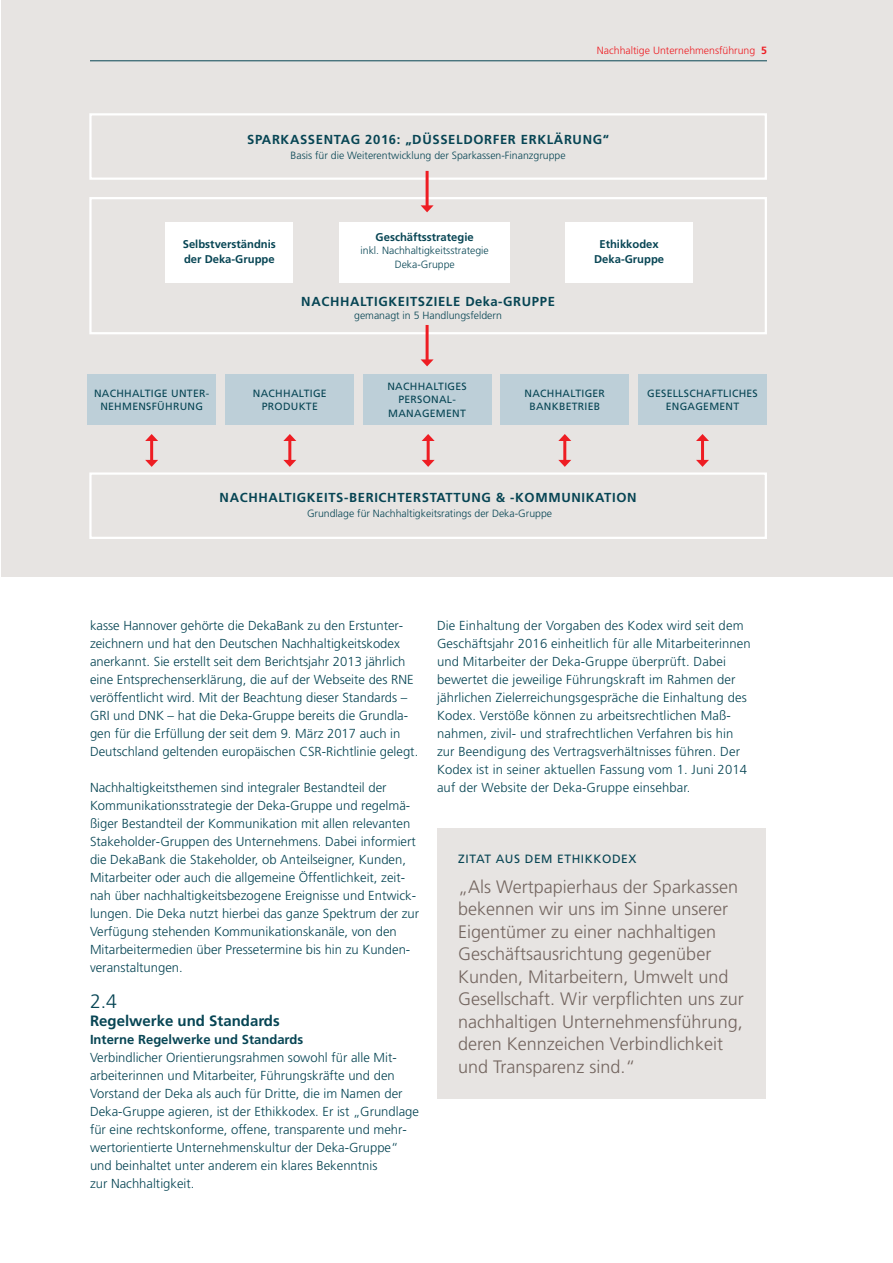
<style>
.page{position:relative;width:893px;height:1263px;background:#fff}
.page>*{position:absolute;margin:0;border:0;box-sizing:border-box;transform-origin:0 0}
.t1{font:300 19.5px "Deka Frutiger OTPS";color:#074554}
.t2{font:300 18px/22.5px "Deka Frutiger OTPS";color:#746660}
.t3{font:700 15px "Deka Frutiger OTPS";color:#074554}
.t4{font:300 13.05px/18px "Deka Frutiger OTPS";color:#074554}
.t5{font:700 13.05px "Deka Frutiger OTPS";letter-spacing:.05em;color:#074554}
.t6{font:700 13.05px "Deka Frutiger OTPS";color:#074554}
.t7{font:12px "Deka Frutiger OTPS";letter-spacing:.05em;color:#074554}
.t8{font:700 11.25px/14.2px "Deka Frutiger OTPS";color:#074554}
.t9{font:300 10.5px/13.5px "Deka Frutiger OTPS";color:#074554;text-align:center}
.t10{font:10.5px/13.5px "Deka Frutiger OTPS";letter-spacing:.025em;color:#074554;text-align:center}
.t11{font:300 10.5px "Deka Frutiger OTPS";color:#ee1d23}
.s1{font-weight:700}
</style>
<div class="page">
<div style="left:1px;top:0;width:892px;height:576px;background:#e7e4e2"></div>
<hr style="left:90px;top:61px;width:677px;height:1px;background:#074554">
<div style="left:437px;top:828px;width:328px;height:270px;background:#e7e4e2"></div>
<div style="left:166px;top:222px;width:127px;height:60px;background:#fff"></div>
<div style="left:340px;top:222px;width:170px;height:60px;background:#fff"></div>
<div style="left:565px;top:222px;width:128px;height:60px;background:#fff"></div>
<div style="left:89px;top:113px;width:678px;height:67px;border:2px solid #fff"></div>
<div style="left:89px;top:472px;width:678px;height:67px;border:2px solid #fff"></div>
<div style="left:89px;top:197px;width:678px;height:137px;border:2px solid #fff"></div>
<div style="left:88px;top:374px;width:128px;height:51px;background:#bdcfd8"></div>
<div style="left:225px;top:374px;width:128px;height:51px;background:#bdcfd8"></div>
<div style="left:363px;top:374px;width:128px;height:51px;background:#bdcfd8"></div>
<div style="left:501px;top:374px;width:128px;height:51px;background:#bdcfd8"></div>
<div style="left:638px;top:374px;width:129px;height:51px;background:#bdcfd8"></div>
<hr style="left:426px;top:171px;width:3px;height:36px;background:#ee1d23">
<svg style="left:421px;top:205px;width:13px;height:7px"></svg>
<hr style="left:426px;top:325px;width:3px;height:36px;background:#ee1d23">
<svg style="left:421px;top:359px;width:13px;height:7px"></svg>
<hr style="left:150px;top:440px;width:3px;height:21px;background:#ee1d23">
<svg style="left:145px;top:434px;width:13px;height:7px"></svg>
<svg style="left:145px;top:460px;width:13px;height:7px"></svg>
<hr style="left:288px;top:440px;width:3px;height:21px;background:#ee1d23">
<svg style="left:283px;top:434px;width:13px;height:7px"></svg>
<svg style="left:283px;top:460px;width:13px;height:7px"></svg>
<hr style="left:427px;top:440px;width:3px;height:21px;background:#ee1d23">
<svg style="left:422px;top:434px;width:13px;height:7px"></svg>
<svg style="left:422px;top:460px;width:13px;height:7px"></svg>
<hr style="left:563px;top:440px;width:3px;height:21px;background:#ee1d23">
<svg style="left:558px;top:434px;width:13px;height:7px"></svg>
<svg style="left:558px;top:460px;width:13px;height:7px"></svg>
<hr style="left:701px;top:440px;width:3px;height:21px;background:#ee1d23">
<svg style="left:696px;top:434px;width:13px;height:7px"></svg>
<svg style="left:696px;top:460px;width:13px;height:7px"></svg>
<p class="t11" style="left:597px;top:44px;width:171px">Nachhaltige Unternehmensführung <span class="s1">5</span></p>
<p class="t5" style="left:247px;top:131px;width:364px">SPARKASSENTAG 2016: „DÜSSELDORFER ERKLÄRUNG“</p>
<p class="t9" style="left:291px;top:148px;width:276px">Basis für die Weiterentwicklung der Sparkassen-Finanzgruppe</p>
<p class="t8" style="left:376px;top:230px;width:100px">Geschäftsstrategie</p>
<p class="t9" style="left:361px;top:244px;width:130px">inkl. Nachhaltigkeitsstrategie<br>Deka-Gruppe</p>
<p class="t8" style="left:183px;top:237px;width:95px">Selbstverständnis der Deka-Gruppe</p>
<p class="t8" style="left:594px;top:237px;width:72px;text-align:center">Ethikkodex<br>Deka-Gruppe</p>
<p class="t5" style="left:301px;top:293px;width:255px">NACHHALTIGKEITSZIELE Deka-GRUPPE</p>
<p class="t9" style="left:354px;top:309px;width:149px">gemanagt in 5 Handlungsfeldern</p>
<p class="t10" style="left:94px;top:386px;width:117px">NACHHALTIGE UNTER-<br>NEHMENSFÜHRUNG</p>
<p class="t10" style="left:253px;top:386px;width:75px">NACHHALTIGE<br>PRODUKTE</p>
<p class="t10" style="left:387px;top:379px;width:81px">NACHHALTIGES<br>PERSONAL-<br>MANAGEMENT</p>
<p class="t10" style="left:525px;top:386px;width:82px">NACHHALTIGER<br>BANKBETRIEB</p>
<p class="t10" style="left:647px;top:386px;width:112px">GESELLSCHAFTLICHES<br>ENGAGEMENT</p>
<p class="t5" style="left:220px;top:489px;width:419px">NACHHALTIGKEITS-BERICHTERSTATTUNG &amp; -KOMMUNIKATION</p>
<p class="t9" style="left:307px;top:506px;width:247px">Grundlage für Nachhaltigkeitsratings der Deka-Gruppe</p>
<p class="t4" style="left:90px;top:616px;width:330px">kasse Hannover gehörte die DekaBank zu den Erstunter&shy;zeichnern und hat den Deutschen Nachhaltigkeitskodex anerkannt. Sie erstellt seit dem Berichtsjahr 2013 jährlich eine Entsprechenserklärung, die auf der Webseite des RNE veröffentlicht wird. Mit der Beachtung dieser Standards – GRI und DNK – hat die Deka-Gruppe bereits die Grundla&shy;gen für die Erfüllung der seit dem 9. März 2017 auch in Deutschland geltenden europäischen CSR-Richtlinie gelegt.</p>
<p class="t4" style="left:90px;top:778px;width:331px">Nachhaltigkeitsthemen sind integraler Bestandteil der Kommunikationsstrategie der Deka-Gruppe und regelmä&shy;ßiger Bestandteil der Kommunikation mit allen relevanten Stakeholder-Gruppen des Unternehmens. Dabei informiert die DekaBank die Stakeholder, ob Anteilseigner, Kunden, Mitarbeiter oder auch die allgemeine Öffentlichkeit, zeit&shy;nah über nachhaltigkeitsbezogene Ereignisse und Entwick&shy;lungen. Die Deka nutzt hierbei das ganze Spektrum der zur Verfügung stehenden Kommunikationskanäle, von den Mitarbeitermedien über Pressetermine bis hin zu Kunden&shy;veranstaltungen.</p>
<h1 class="t1" style="left:90px;top:989px;width:29px">2.4</h1>
<p class="t3" style="left:90px;top:1012px;width:191px">Regelwerke und Standards</p>
<p class="t6" style="left:90px;top:1032px;width:215px">Interne Regelwerke und Standards</p>
<p class="t4" style="left:90px;top:1048px;width:330px">Verbindlicher Orientierungsrahmen sowohl für alle Mit&shy;arbeiterinnen und Mitarbeiter, Führungskräfte und den Vorstand der Deka als auch für Dritte, die im Namen der Deka-Gruppe agieren, ist der Ethikkodex. Er ist „Grundlage für eine rechtskonforme, offene, transparente und mehr&shy;wertorientierte Unternehmenskultur der Deka-Gruppe“ und beinhaltet unter anderem ein klares Bekenntnis<br>zur Nachhaltigkeit.</p>
<p class="t4" style="left:437px;top:616px;width:315px">Die Einhaltung der Vorgaben des Kodex wird seit dem Geschäftsjahr 2016 einheitlich für alle Mitarbeiterinnen und Mitarbeiter der Deka-Gruppe überprüft. Dabei bewertet die jeweilige Führungskraft im Rahmen der jährlichen Zielerreichungsgespräche die Einhaltung des Kodex. Verstöße können zu arbeitsrechtlichen Maß&shy;nahmen, zivil- und strafrechtlichen Verfahren bis hin zur Beendigung des Vertragsverhältnisses führen. Der Kodex ist in seiner aktuellen Fassung vom 1. Juni 2014 auf der Website der Deka-Gruppe einsehbar.</p>
<p class="t7" style="left:458px;top:851px;width:180px">ZITAT AUS DEM ETHIKKODEX</p>
<p class="t2" style="left:458px;top:875px;width:287px">„Als Wertpapierhaus der Sparkassen bekennen wir uns im Sinne unserer Eigentümer zu einer nachhaltigen Geschäftsausrichtung gegenüber Kunden, Mitarbeitern, Umwelt und Gesellschaft. Wir verpflichten uns zur nachhaltigen Unternehmensführung, deren Kennzeichen Verbindlichkeit und Transparenz sind.“</p>
</div>
